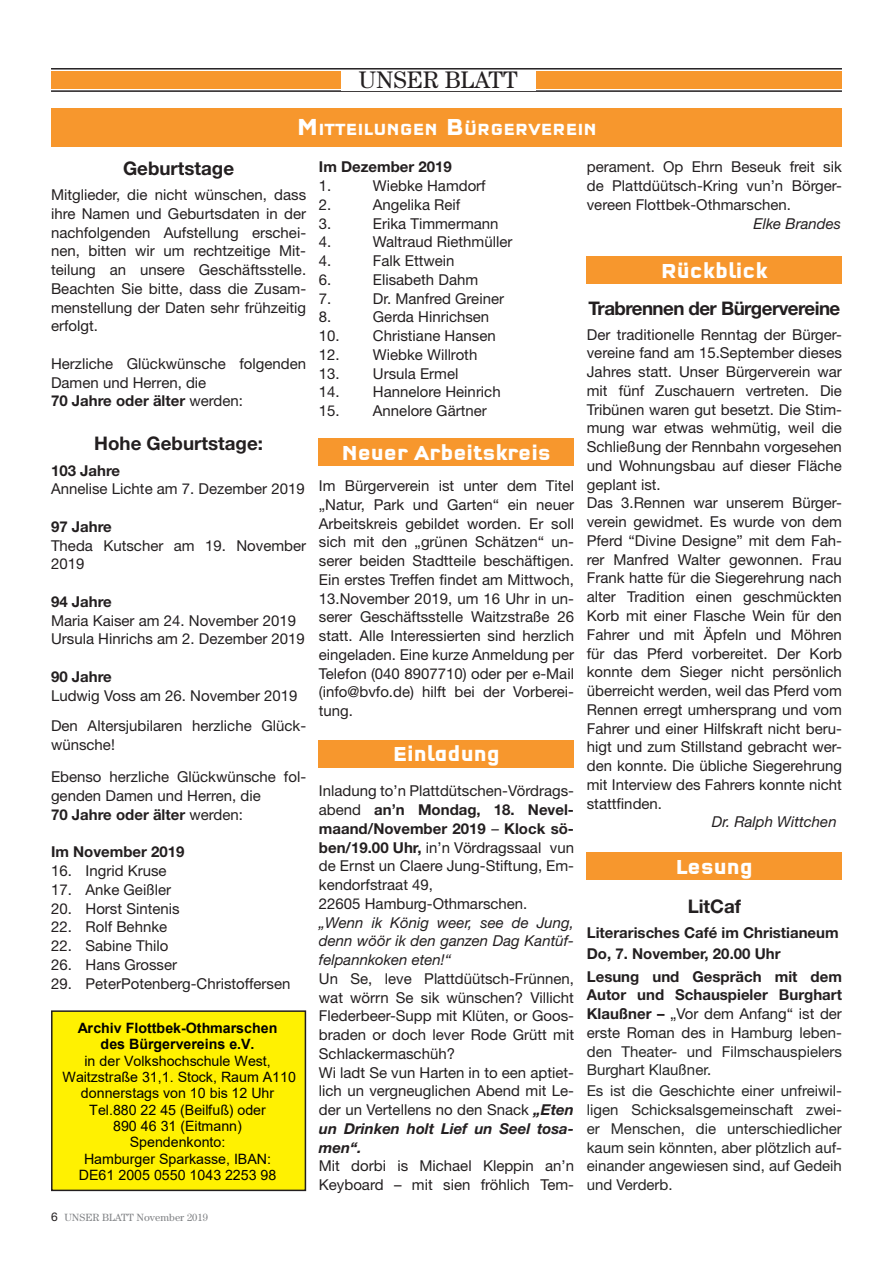
<style>
.page{position:relative;width:893px;height:1263px;background:#fff}
.page>*{position:absolute;margin:0;border:0;box-sizing:border-box;transform-origin:0 0}
.t1{font:24px "Century Std";color:#231f20}
.t2{font:700 21px "Q Type Cond";letter-spacing:-.03em;color:#fff}
.t3{font:700 18.75px "Helvetica Neue LT Std";color:#231f20}
.t4{font:700 18.75px "Helvetica Neue LT Std";letter-spacing:-.03em;color:#231f20}
.t5{font:700 16.8px "Q Type Cond";color:#fff}
.t6{font:15px/18.8px "Helvetica Neue LT Std";color:#231f20}
.t7{font:15px/18.8px "Helvetica Neue LT Std";color:#262626;text-align:justify}
.t8{font:700 15px/20.2px "Helvetica Neue LT Std";color:#231f20}
.t9{font:italic 15px/18.8px "Helvetica Neue LT Std";color:#231f20;text-align:justify}
.t10{font:14.25px/16.4px "Arial";color:#000;text-align:center}
.t11{font:700 14.25px/16.4px "Arial";color:#000;text-align:center}
.t12{font:10.5px "Century Std";color:#808285}
.s1{font-size:24px}
.s2{font-weight:700}
.s3{font-family:"Helvetica Neue LT Std";font-size:12px;color:#231f20}
.s4{font-weight:700;font-style:italic}
.s5{font-weight:700;color:#231f20}
.s6{color:#231f20}
</style>
<div class="page">
<div style="left:51px;top:72px;width:791px;height:17px;background:#f7972d"></div>
<hr style="left:51px;top:68px;width:791px;height:2px;background:#231f20">
<hr style="left:51px;top:90px;width:791px;height:2px;background:#231f20">
<div style="left:341px;top:71px;width:195px;height:19px;background:#fff"></div>
<div style="left:52px;top:108px;width:790px;height:38px;background:#f7972d"></div>
<div style="left:319px;top:439px;width:255px;height:27px;background:#f7972d"></div>
<div style="left:587px;top:256px;width:255px;height:28px;background:#f7972d"></div>
<div style="left:319px;top:740px;width:255px;height:27px;background:#f7972d"></div>
<div style="left:587px;top:853px;width:255px;height:27px;background:#f7972d"></div>
<div style="left:52px;top:1011px;width:253px;height:179px;background:#fff101"></div>
<div style="left:51px;top:1010px;width:255px;height:181px;border:2px solid #231f20"></div>
<h1 class="t1" style="left:359px;top:66px;width:160px">UNSER BLATT</h1>
<p class="t5" style="left:297px;top:119px;width:301px"><span class="s1">M</span>ITTEILUNGEN <span class="s1">B</span>ÜRGERVEREIN</p>
<p class="t3" style="left:123px;top:157px;width:113px">Geburtstage</p>
<p class="t6" style="left:51px;top:185px;width:257px;text-align:justify">Mitglieder, die nicht wünschen, dass ihre Namen und Geburtsdaten in der nachfolgenden Aufstellung erschei&shy;nen, bitten wir um rechtzeitige Mit&shy;teilung an unsere Geschäftsstelle.<br>Beachten Sie bitte, dass die Zusam&shy;menstellung der Daten sehr frühzeitig erfolgt.</p>
<p class="t6" style="left:51px;top:354px;width:257px">Herzliche Glückwünsche folgenden<br>Damen und Herren, die<br><span class="s2">70 Jahre oder älter</span> werden:</p>
<p class="t3" style="left:94px;top:432px;width:170px">Hohe Geburtstage:</p>
<p class="t8" style="left:51px;top:460px;width:71px">103 Jahre</p>
<p class="t6" style="left:51px;top:479px;width:255px">Annelise Lichte am 7. Dezember 2019</p>
<p class="t8" style="left:51px;top:516px;width:62px">97 Jahre</p>
<p class="t6" style="left:51px;top:536px;width:257px">Theda Kutscher am 19. November<br>2019</p>
<p class="t8" style="left:51px;top:591px;width:62px">94 Jahre</p>
<p class="t6" style="left:51px;top:611px;width:255px">Maria Kaiser am 24. November 2019<br>Ursula Hinrichs am 2. Dezember 2019</p>
<p class="t8" style="left:51px;top:666px;width:62px">90 Jahre</p>
<p class="t6" style="left:51px;top:680px;width:257px;line-height:30.8px">Ludwig Voss am 26. November 2019<br>Den Altersjubilaren herzliche Glück-</p>
<p class="t6" style="left:51px;top:728px;width:257px;line-height:32.2px">wünsche!<br>Ebenso herzliche Glückwünsche fol-</p>
<p class="t6" style="left:51px;top:786px;width:211px">genden Damen und Herren, die<br><span class="s2">70 Jahre oder älter</span> werden:</p>
<p class="t8" style="left:51px;top:841px;width:135px">Im November 2019</p>
<p class="t6" style="left:51px;top:861px;width:117px">16. Ingrid Kruse</p>
<p class="t6" style="left:51px;top:880px;width:122px">17. Anke Geißler</p>
<p class="t6" style="left:51px;top:899px;width:130px">20. Horst Sintenis</p>
<p class="t6" style="left:51px;top:917px;width:118px">22. Rolf Behnke</p>
<p class="t6" style="left:51px;top:936px;width:119px">22. Sabine Thilo</p>
<p class="t6" style="left:51px;top:955px;width:128px">26. Hans Grosser</p>
<p class="t6" style="left:51px;top:974px;width:241px">29. PeterPotenberg-Christoffersen</p>
<p class="t11" style="left:78px;top:1020px;width:201px">Archiv Flottbek-Othmarschen des Bürgervereins e.V.</p>
<p class="t10" style="left:62px;top:1052px;width:235px">in der Volkshochschule West,<br>Waitzstraße 31,1. Stock, Raum A110 donnerstags von 10 bis 12 Uhr<br>Tel.880 22 45 (Beilfuß) oder<br>890 46 31 (Eitmann)<br>Spendenkonto:<br>Hamburger Sparkasse, IBAN:<br>DE61 2005 0550 1043 2253 98</p>
<p class="t12" style="left:51px;top:1211px;width:158px"><span class="s3">6</span> UNSER BLATT November 2019</p>
<p class="t8" style="left:319px;top:156px;width:135px">Im Dezember 2019</p>
<p class="t6" style="left:319px;top:176px;width:14px">1.</p>
<p class="t6" style="left:373px;top:176px;width:114px">Wiebke Hamdorf</p>
<p class="t6" style="left:319px;top:195px;width:14px">2.</p>
<p class="t6" style="left:373px;top:195px;width:89px">Angelika Reif</p>
<p class="t6" style="left:319px;top:214px;width:14px">3.</p>
<p class="t6" style="left:373px;top:214px;width:127px">Erika Timmermann</p>
<p class="t6" style="left:319px;top:232px;width:14px">4.</p>
<p class="t6" style="left:373px;top:232px;width:141px">Waltraud Riethmüller</p>
<p class="t6" style="left:319px;top:251px;width:14px">4.</p>
<p class="t6" style="left:373px;top:251px;width:83px">Falk Ettwein</p>
<p class="t6" style="left:319px;top:270px;width:14px">6.</p>
<p class="t6" style="left:373px;top:270px;width:107px">Elisabeth Dahm</p>
<p class="t6" style="left:319px;top:289px;width:14px">7.</p>
<p class="t6" style="left:373px;top:289px;width:133px">Dr. Manfred Greiner</p>
<p class="t6" style="left:319px;top:307px;width:14px">8.</p>
<p class="t6" style="left:373px;top:307px;width:118px">Gerda Hinrichsen</p>
<p class="t6" style="left:319px;top:326px;width:178px">10. Christiane Hansen</p>
<p class="t6" style="left:319px;top:345px;width:160px">12. Wiebke Willroth</p>
<p class="t6" style="left:319px;top:364px;width:141px">13. Ursula Ermel</p>
<p class="t6" style="left:319px;top:382px;width:183px">14. Hannelore Heinrich</p>
<p class="t6" style="left:319px;top:401px;width:169px">15. Annelore Gärtner</p>
<h2 class="t2" style="left:342px;top:440px;width:211px">Neuer Arbeitskreis</h2>
<p class="t6" style="left:319px;top:476px;width:257px;text-align:justify">Im Bürgerverein ist unter dem Titel „Natur, Park und Garten“ ein neuer Arbeitskreis gebildet worden. Er soll sich mit den „grünen Schätzen“ un&shy;serer beiden Stadtteile beschäftigen.<br>Ein erstes Treffen findet am Mittwoch, 13.November 2019, um 16 Uhr in un&shy;serer Geschäftsstelle Waitzstraße 26 statt. Alle Interessierten sind herzlich eingeladen. Eine kurze Anmeldung per Telefon (040 8907710) oder per e-Mail (info@bvfo.de) hilft bei der Vorberei&shy;tung.</p>
<h2 class="t2" style="left:393px;top:741px;width:108px">Einladung</h2>
<p class="t6" style="left:319px;top:781px;width:257px">Inladung to’n Plattdütschen-Vördrags&shy;abend <span class="s2">an’n Mondag, 18. Nevel&shy;maand/November 2019</span> – <span class="s2">Klock sö&shy;ben/19.00 Uhr,</span> in’n Vördragssaal vun de Ernst un Claere Jung-Stiftung, Em&shy;kendorfstraat 49,<br>22605 Hamburg-Othmarschen.</p>
<p class="t9" style="left:319px;top:912px;width:257px">„Wenn ik König weer, see de Jung, denn wöör ik den ganzen Dag Kantüf&shy;felpannkoken eten!“</p>
<p class="t6" style="left:319px;top:969px;width:257px">Un Se, leve Plattdüütsch-Frünnen, wat wörrn Se sik wünschen? Villicht<br>Flederbeer-Supp mit Klüten, or Goos&shy;braden or doch lever Rode Grütt mit<br>Schlackermaschüh?<br>Wi ladt Se vun Harten in to een aptiet&shy;lich un vergneuglichen Abend mit Le&shy;der un Vertellens no den Snack <span class="s4">„Eten un Drinken holt Lief un Seel tosa&shy;men“.</span></p>
<p class="t6" style="left:319px;top:1156px;width:257px">Mit dorbi is Michael Kleppin an’n<br>Keyboard – mit sien fröhlich Tem-</p>
<p class="t6" style="left:587px;top:157px;width:257px;text-align:justify">perament. Op Ehrn Beseuk freit sik de Plattdüütsch-Kring vun’n Börger&shy;vereen Flottbek-Othmarschen.</p>
<p class="t9" style="left:754px;top:214px;width:89px">Elke Brandes</p>
<h2 class="t2" style="left:661px;top:258px;width:109px">Rückblick</h2>
<p class="t4" style="left:588px;top:296px;width:253px">Trabrennen der Bürgervereine</p>
<p class="t6" style="left:587px;top:325px;width:257px">Der traditionelle Renntag der Bürger&shy;vereine fand am 15.September dieses Jahres statt. Unser Bürgerverein war mit fünf Zuschauern vertreten. Die Tribünen waren gut besetzt. Die Stim&shy;mung war etwas wehmütig, weil die Schließung der Rennbahn vorgesehen und Wohnungsbau auf dieser Fläche geplant ist.<br>Das 3.Rennen war unserem Bürger&shy;verein gewidmet. Es wurde von dem Pferd “Divine Designe” mit dem Fah&shy;rer Manfred Walter gewonnen. Frau Frank hatte für die Siegerehrung nach alter Tradition einen geschmückten Korb mit einer Flasche Wein für den Fahrer und mit Äpfeln und Möhren für das Pferd vorbereitet. Der Korb konnte dem Sieger nicht persönlich überreicht werden, weil das Pferd vom Rennen erregt umhersprang und vom Fahrer und einer Hilfskraft nicht beru&shy;higt und zum Stillstand gebracht wer&shy;den konnte. Die übliche Siegerehrung mit Interview des Fahrers konnte nicht stattfinden.</p>
<p class="t9" style="left:712px;top:812px;width:126px">Dr. Ralph Wittchen</p>
<h2 class="t2" style="left:676px;top:854px;width:79px">Lesung</h2>
<p class="t3" style="left:688px;top:895px;width:55px">LitCaf</p>
<p class="t8" style="left:587px;top:922px;width:253px">Literarisches Café im Christianeum<br>Do, 7. November, 20.00 Uhr</p>
<p class="t7" style="left:587px;top:967px;width:257px"><span class="s5">Lesung und Gespräch mit dem Autor und Schauspieler Burghart Klaußner –</span> <span class="s6">„Vor dem Anfang“ ist der erste Roman des</span> in Hamburg leben&shy;den Theater- und Filmschauspielers Burghart Klaußner<span class="s6">.</span></p>
<p class="t7" style="left:587px;top:1081px;width:257px">Es ist die Geschichte einer unfreiwil&shy;ligen Schicksalsgemeinschaft zwei&shy;er Menschen, die unterschiedlicher kaum sein könnten, aber plötzlich auf&shy;einander angewiesen sind, auf Gedeih und Verderb.</p>
</div>
